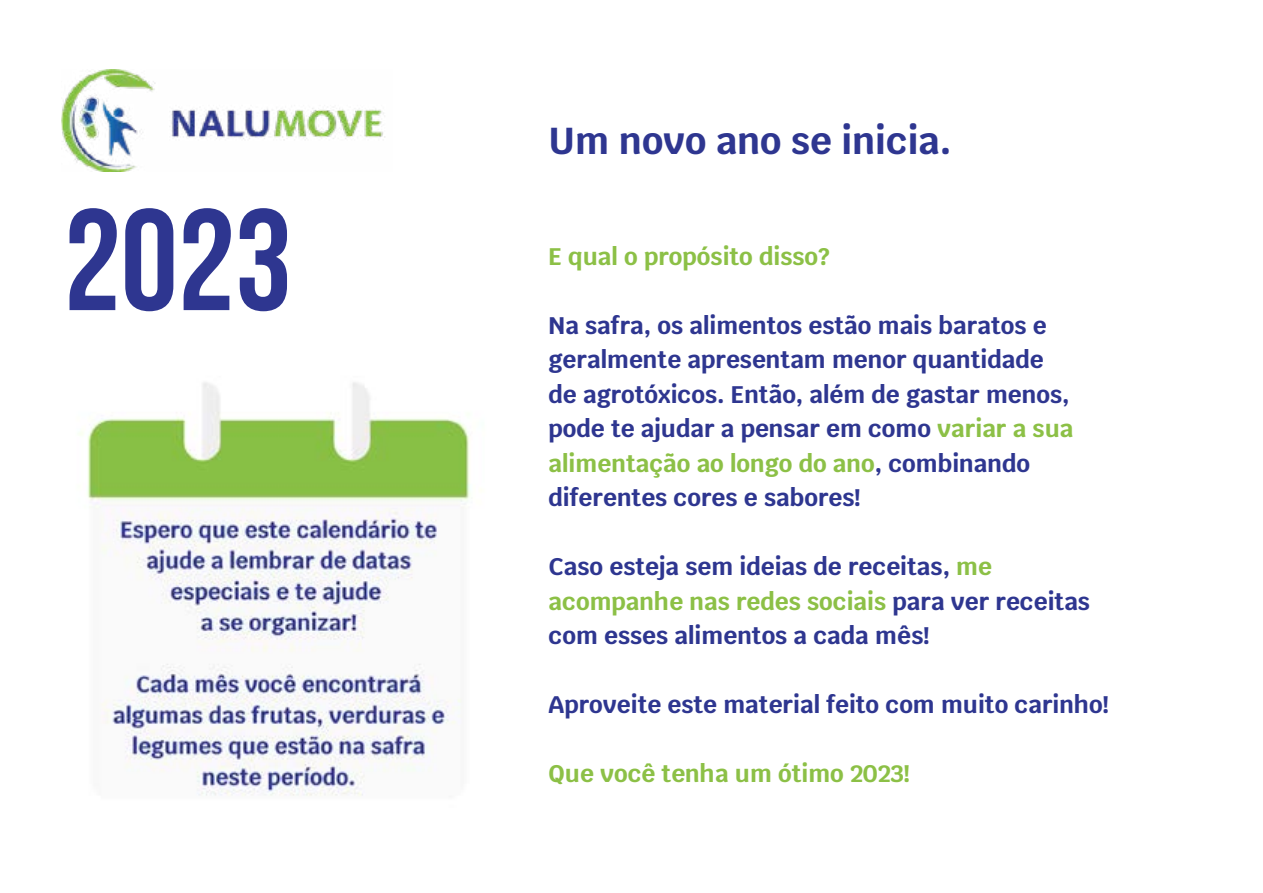
<style>
.page{position:relative;width:1263px;height:893px;background:#fff}
.page>*{position:absolute;margin:0;border:0;box-sizing:border-box;transform-origin:0 0}
.t1{font:700 144px "Bebas Neue";color:#2e3690}
.t2{font:700 37.5px "Krub";color:#2e3690}
.t3{font:700 24px/34.5px "Krub";color:#2e3690}
.t4{font:700 24px "Krub";color:#8cc046}
.s1{color:#8cc046}
</style>
<div class="page">
<img style="left:62px;top:69px;width:323px;height:103px">
<img style="left:79px;top:382px;width:391px;height:414px">
<h1 class="t1" style="left:64px;top:181px;width:230px">2023</h1>
<h2 class="t2" style="left:549px;top:120px;width:404px">Um novo ano se inicia.</h2>
<p class="t4" style="left:549px;top:242px;width:283px">E qual o propósito disso?</p>
<p class="t3" style="left:549px;top:308px;width:526px">Na safra, os alimentos estão mais baratos e geralmente apresentam menor quantidade de agrotóxicos. Então, além de gastar menos, pode te ajudar a pensar em como <span class="s1">variar a sua alimentação ao longo do ano</span>, combinando diferentes cores e sabores!</p>
<p class="t3" style="left:549px;top:549px;width:543px">Caso esteja sem ideias de receitas, <span class="s1">me acompanhe nas redes sociais</span> para ver receitas com esses alimentos a cada mês!</p>
<p class="t3" style="left:549px;top:687px;width:562px">Aproveite este material feito com muito carinho!</p>
<p class="t4" style="left:549px;top:760px;width:363px">Que você tenha um ótimo 2023!</p>
</div>
